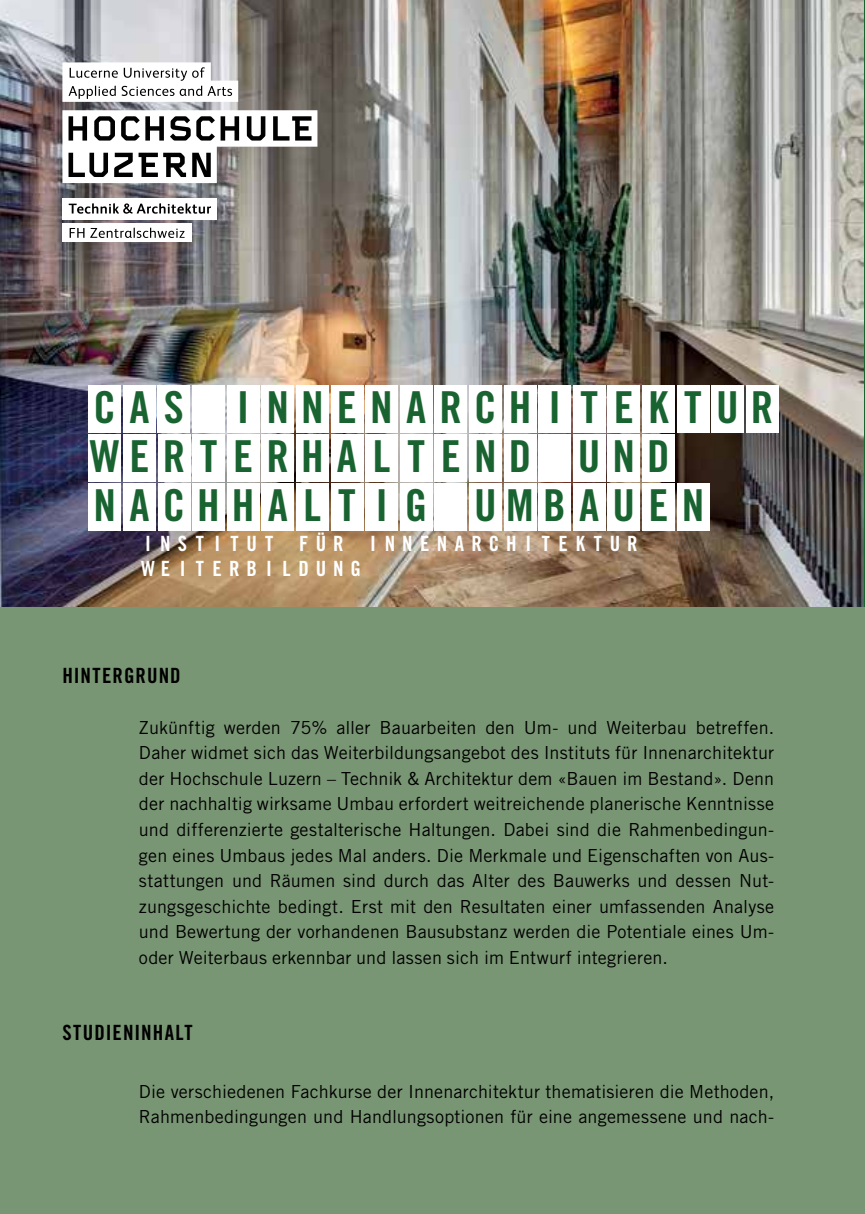
<style>
.page{position:relative;width:865px;height:1214px;background:#fff}
.page>*{position:absolute;margin:0;border:0;box-sizing:border-box;transform-origin:0 0}
.t1{font:44px/49.4px "Trade Gothic LT Std Bd Cn 20";letter-spacing:.295em;color:#186330}
.t2{font:21px/24.8px "Trade Gothic LT Std Bd Cn 20";letter-spacing:.35em;color:#fff}
.t3{font:21px "Trade Gothic LT Std Bd Cn 20";letter-spacing:.05em;color:#000}
.t4{font:18px/25.6px "Trade Gothic LT Std";letter-spacing:.01em;color:#000;text-align:justify}
</style>
<div class="page">
<div style="left:0;top:607px;width:865px;height:606px;background:#799674"></div>
<img style="left:0;top:0;width:863px;height:607px">
<div style="left:158px;top:385px;width:32px;height:47px;background:#fff"></div>
<div style="left:192px;top:385px;width:33px;height:47px;background:#fff"></div>
<div style="left:88px;top:385px;width:33px;height:47px;background:#fff"></div>
<div style="left:123px;top:385px;width:33px;height:47px;background:#fff"></div>
<div style="left:296px;top:385px;width:33px;height:47px;background:#fff"></div>
<div style="left:227px;top:385px;width:32px;height:47px;background:#fff"></div>
<div style="left:573px;top:385px;width:32px;height:47px;background:#fff"></div>
<div style="left:331px;top:385px;width:32px;height:47px;background:#fff"></div>
<div style="left:261px;top:385px;width:33px;height:47px;background:#fff"></div>
<div style="left:365px;top:385px;width:33px;height:47px;background:#fff"></div>
<div style="left:469px;top:385px;width:32px;height:47px;background:#fff"></div>
<div style="left:400px;top:385px;width:32px;height:47px;background:#fff"></div>
<div style="left:503px;top:385px;width:33px;height:47px;background:#fff"></div>
<div style="left:607px;top:385px;width:33px;height:47px;background:#fff"></div>
<div style="left:434px;top:385px;width:33px;height:47px;background:#fff"></div>
<div style="left:538px;top:385px;width:33px;height:47px;background:#fff"></div>
<div style="left:642px;top:385px;width:32px;height:47px;background:#fff"></div>
<div style="left:676px;top:385px;width:33px;height:47px;background:#fff"></div>
<div style="left:711px;top:385px;width:33px;height:47px;background:#fff"></div>
<div style="left:746px;top:385px;width:32px;height:47px;background:#fff"></div>
<div style="left:88px;top:434px;width:33px;height:47px;background:#fff"></div>
<div style="left:88px;top:483px;width:33px;height:48px;background:#fff"></div>
<div style="left:192px;top:434px;width:33px;height:47px;background:#fff"></div>
<div style="left:192px;top:483px;width:33px;height:48px;background:#fff"></div>
<div style="left:296px;top:434px;width:33px;height:47px;background:#fff"></div>
<div style="left:296px;top:483px;width:33px;height:48px;background:#fff"></div>
<div style="left:331px;top:483px;width:32px;height:48px;background:#fff"></div>
<div style="left:123px;top:434px;width:33px;height:47px;background:#fff"></div>
<div style="left:123px;top:483px;width:33px;height:48px;background:#fff"></div>
<div style="left:227px;top:434px;width:32px;height:47px;background:#fff"></div>
<div style="left:227px;top:483px;width:32px;height:48px;background:#fff"></div>
<div style="left:573px;top:434px;width:32px;height:47px;background:#fff"></div>
<div style="left:607px;top:483px;width:33px;height:48px;background:#fff"></div>
<div style="left:331px;top:434px;width:32px;height:47px;background:#fff"></div>
<div style="left:365px;top:483px;width:33px;height:48px;background:#fff"></div>
<div style="left:261px;top:434px;width:33px;height:47px;background:#fff"></div>
<div style="left:261px;top:483px;width:33px;height:48px;background:#fff"></div>
<div style="left:365px;top:434px;width:33px;height:47px;background:#fff"></div>
<div style="left:400px;top:483px;width:32px;height:48px;background:#fff"></div>
<div style="left:469px;top:434px;width:32px;height:47px;background:#fff"></div>
<div style="left:503px;top:483px;width:33px;height:48px;background:#fff"></div>
<div style="left:400px;top:434px;width:32px;height:47px;background:#fff"></div>
<div style="left:434px;top:483px;width:33px;height:48px;background:#fff"></div>
<div style="left:503px;top:434px;width:33px;height:47px;background:#fff"></div>
<div style="left:538px;top:483px;width:33px;height:48px;background:#fff"></div>
<div style="left:607px;top:434px;width:33px;height:47px;background:#fff"></div>
<div style="left:642px;top:483px;width:32px;height:48px;background:#fff"></div>
<div style="left:434px;top:434px;width:33px;height:47px;background:#fff"></div>
<div style="left:469px;top:483px;width:32px;height:48px;background:#fff"></div>
<div style="left:538px;top:434px;width:33px;height:47px;background:#fff"></div>
<div style="left:573px;top:483px;width:32px;height:48px;background:#fff"></div>
<div style="left:642px;top:434px;width:32px;height:47px;background:#fff"></div>
<div style="left:676px;top:483px;width:33px;height:48px;background:#fff"></div>
<div style="left:158px;top:434px;width:32px;height:47px;background:#fff"></div>
<div style="left:158px;top:483px;width:32px;height:48px;background:#fff"></div>
<div style="left:62px;top:198px;width:155px;height:21px;background:#fff"></div>
<div style="left:62px;top:223px;width:130px;height:18px;background:#fff"></div>
<svg style="left:62px;top:110px;width:257px;height:73px"></svg>
<svg style="left:62px;top:62px;width:177px;height:40px"></svg>
<svg style="left:69px;top:203px;width:142px;height:11px"></svg>
<svg style="left:70px;top:228px;width:115px;height:10px"></svg>
<h1 class="t1" style="left:93px;top:382px;width:681px">CAS INNENARCHI TEKTUR</h1>
<h1 class="t1" style="left:90px;top:431px;width:443px">WERTERHALTEND<br>N A C H H A L T I G</h1>
<h1 class="t1" style="left:474px;top:431px;width:232px;text-indent:104px">U N D<br>UMB A U EN</h1>
<p class="t2" style="left:214px;top:531px;width:7px">I</p>
<p class="t2" style="left:230px;top:531px;width:44px">T U T</p>
<p class="t2" style="left:299px;top:531px;width:46px">F Ü R</p>
<p class="t2" style="left:370px;top:531px;width:269px">INNENARCHI TEKTUR</p>
<p class="t2" style="left:141px;top:531px;width:64px">I N S T<br>W E</p>
<p class="t2" style="left:180px;top:556px;width:7px">I</p>
<p class="t2" style="left:196px;top:556px;width:166px">T E R B I L D U N G</p>
<p class="t3" style="left:62px;top:662px;width:120px">HINTERGRUND</p>
<p class="t4" style="left:139px;top:714px;width:637px">Zukünftig werden 75% aller Bauarbeiten den Um- und Weiterbau betreffen.<br>Daher widmet sich das Weiterbildungsangebot des Instituts für Innenarchitektur der Hochschule Luzern – Technik &amp; Architektur dem «Bauen im Bestand». Denn der nachhaltig wirksame Umbau erfordert weitreichende planerische Kenntnisse und differenzierte gestalterische Haltungen. Dabei sind die Rahmenbedingun&shy;gen eines Umbaus jedes Mal anders. Die Merkmale und Eigenschaften von Aus&shy;stattungen und Räumen sind durch das Alter des Bauwerks und dessen Nut&shy;zungsgeschichte bedingt. Erst mit den Resultaten einer umfassenden Analyse und Bewertung der vorhandenen Bausubstanz werden die Potentiale eines Um&shy;oder Weiterbaus erkennbar und lassen sich im Entwurf integrieren.</p>
<p class="t3" style="left:62px;top:1019px;width:132px">STUDIENINHALT</p>
<p class="t4" style="left:139px;top:1078px;width:636px">Die verschiedenen Fachkurse der Innenarchitektur thematisieren die Methoden,<br>Rahmenbedingungen und Handlungsoptionen für eine angemessene und nach-</p>
</div>
